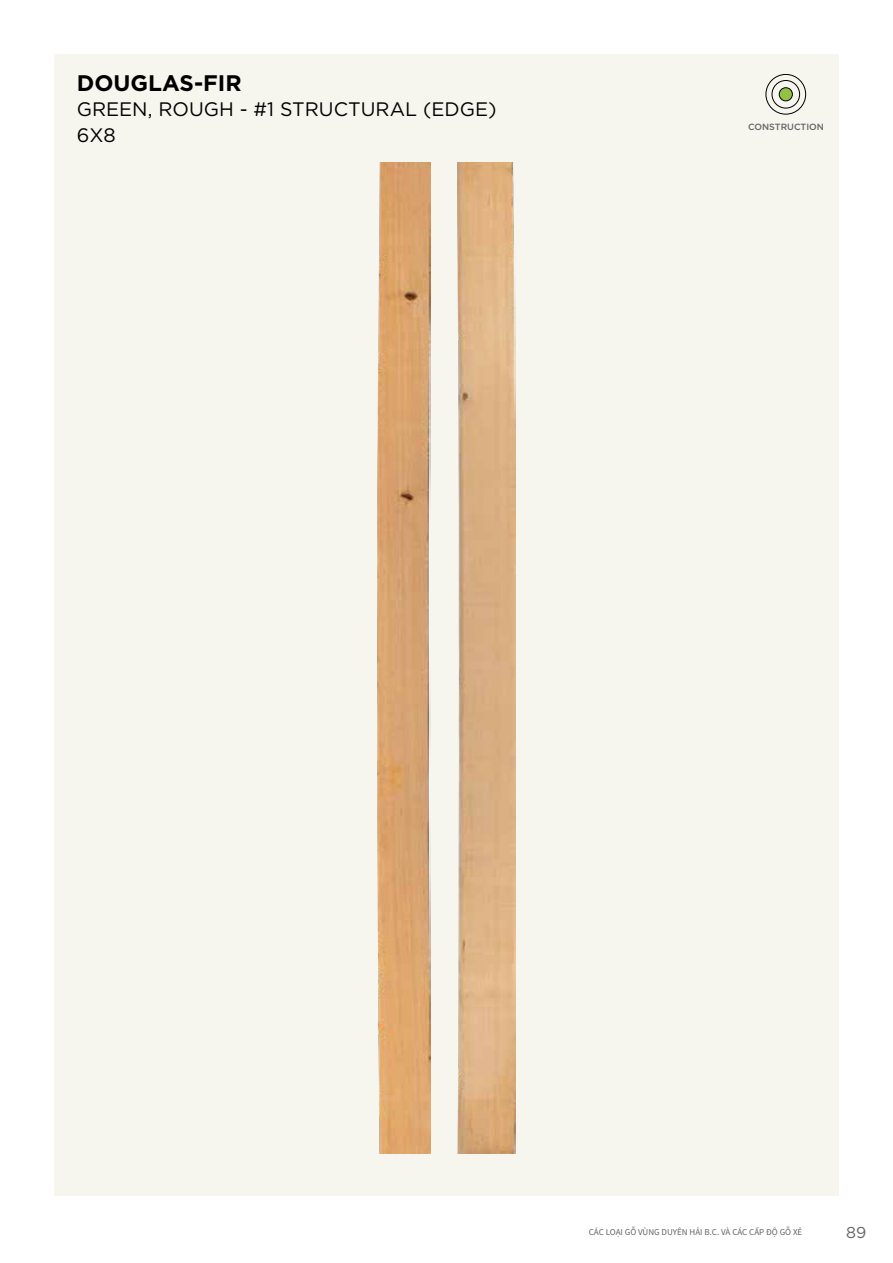
<style>
.page{position:relative;width:893px;height:1263px;background:#fff}
.page>*{position:absolute;margin:0;border:0;box-sizing:border-box;transform-origin:0 0}
.t1{font:700 22.5px "Gotham";color:#000}
.t2{font:19.5px/25.5px "Gotham";color:#000}
.t3{font:15.75px "Gotham";color:#636466}
.t4{font:9px "Source Sans Pro";color:#636466}
.t5{font:500 9px "Gotham";color:#636466}
</style>
<div class="page">
<div style="left:54px;top:54px;width:784px;height:1142px;background:#f6f5ee"></div>
<img style="left:377px;top:162px;width:53px;height:992px">
<img style="left:458px;top:162px;width:57px;height:992px">
<div style="left:766px;top:74px;width:40px;height:40px;border:1px solid #000;border-radius:50%"></div>
<div style="left:772px;top:80px;width:28px;height:28px;border:1px solid #000;border-radius:50%"></div>
<div style="left:779px;top:88px;width:13px;height:13px;background:#93c144;border-radius:50%"></div>
<div style="left:779px;top:88px;width:14px;height:13px;border:1px solid #000;border-radius:50%"></div>
<h1 class="t1" style="left:77px;top:68px;width:167px">DOUGLAS-FIR</h1>
<h2 class="t2" style="left:77px;top:96px;width:421px">GREEN, ROUGH - #1 STRUCTURAL (EDGE)<br>6X8</h2>
<p class="t5" style="left:748px;top:121px;width:78px">CONSTRUCTION</p>
<p class="t4" style="left:589px;top:1226px;width:215px">CÁC LOẠI GỖ VÙNG DUYÊN HẢI B.C. VÀ CÁC CẤP ĐỘ GỖ XẺ</p>
<h3 class="t3" style="left:846px;top:1222px;width:22px">89</h3>
</div>
